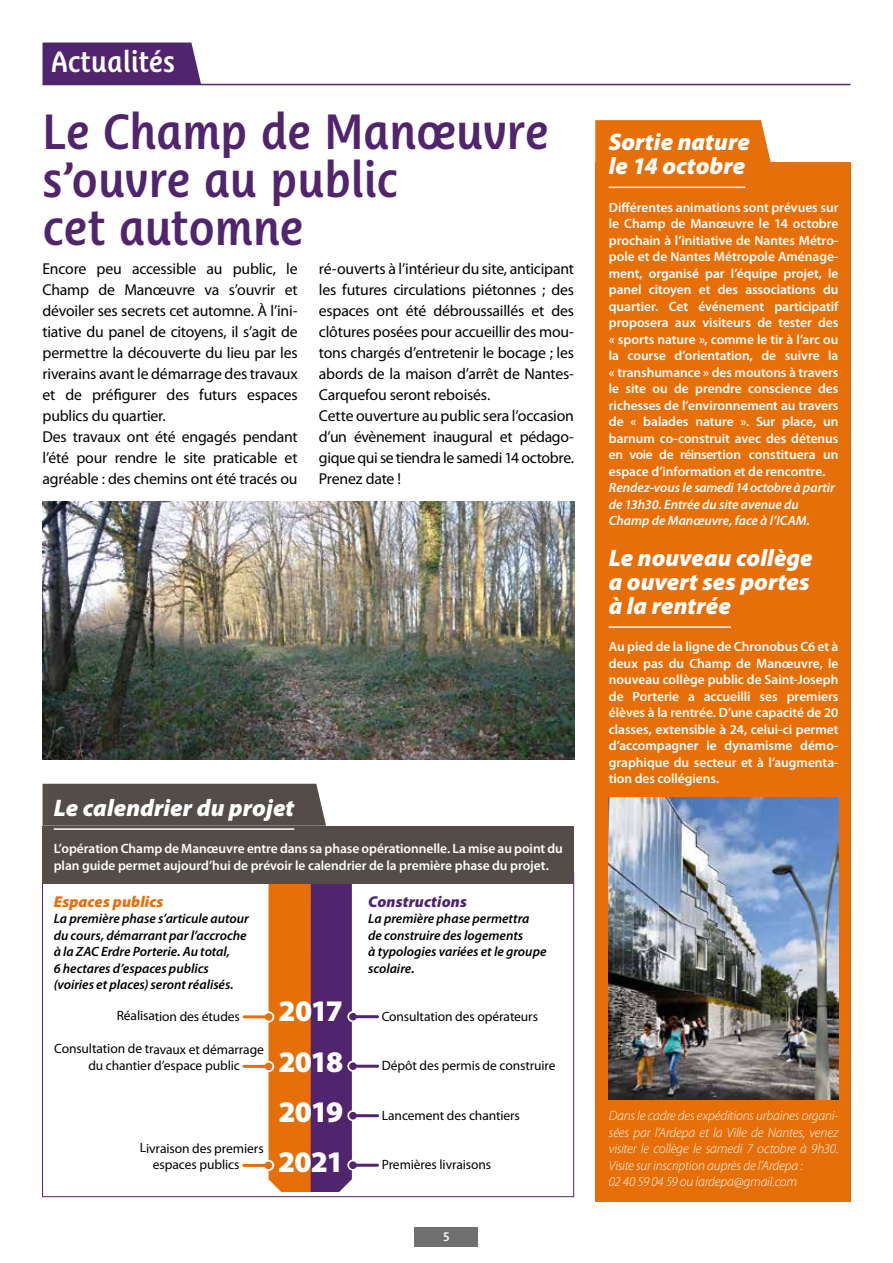
<style>
.page{position:relative;width:893px;height:1263px;background:#fff}
.page>*{position:absolute;margin:0;border:0;box-sizing:border-box;transform-origin:0 0}
.t1{font:600 48px/48px "Ayita Pro";letter-spacing:-.01em;color:#51246e}
.t2{font:900 30px/50.1px "Myriad Pro";letter-spacing:-.05em;color:#fff;text-align:justify}
.t3{font:600 28.5px "Ayita Pro";color:#fff}
.t4{font:italic 900 24px/24px "Myriad Pro";color:#fff}
.t5{font:15.75px/21px "Myriad Pro";letter-spacing:-.015em;color:#000}
.t6{font:italic 900 15.75px "Myriad Pro";letter-spacing:.01em;color:#e76f09}
.t7{font:italic 900 15.75px "Myriad Pro";letter-spacing:.01em;color:#51246e}
.t8{font:600 13.5px/16.5px "Myriad Pro";letter-spacing:-.005em;color:#fff;text-align:justify}
.t9{font:italic 600 13.5px/16.5px "Myriad Pro";color:#000}
.t10{font:13.5px/16.5px "Myriad Pro";letter-spacing:-.005em;color:#000}
.t11{font:italic 300 13.5px/16.5px "Myriad Pro";letter-spacing:-.01em;color:#fff}
.t12{font:italic 600 13.5px/16.5px "Myriad Pro";letter-spacing:-.005em;color:#fff}
.t13{font:600 12px "Ayita Pro";color:#fff}
</style>
<div class="page">
<div style="left:415px;top:1227px;width:63px;height:20px;background:#706f6f"></div>
<svg style="left:269px;top:883px;width:83px;height:309px;background:#9d4b3c"></svg>
<div style="left:595px;top:162px;width:255px;height:1039px;background:#e76f09"></div>
<div style="left:595px;top:120px;width:176px;height:42px;background:#e76f09"></div>
<div style="left:43px;top:43px;width:158px;height:41px;background:#51246e"></div>
<hr style="left:43px;top:84px;width:807px;height:1px;background:#51246e">
<hr style="left:609px;top:187px;width:136px;height:1px;background:#fff">
<hr style="left:609px;top:626px;width:122px;height:2px;background:#fff">
<img style="left:43px;top:502px;width:531px;height:257px">
<div style="left:43px;top:826px;width:531px;height:57px;background:#544c49"></div>
<div style="left:43px;top:784px;width:283px;height:42px;background:#544c49"></div>
<svg style="left:263px;top:1011px;width:11px;height:11px"></svg>
<svg style="left:347px;top:1011px;width:11px;height:11px"></svg>
<svg style="left:347px;top:1061px;width:11px;height:11px"></svg>
<svg style="left:347px;top:1110px;width:11px;height:11px"></svg>
<svg style="left:347px;top:1159px;width:11px;height:11px"></svg>
<svg style="left:263px;top:1061px;width:11px;height:11px"></svg>
<svg style="left:263px;top:1160px;width:11px;height:11px"></svg>
<hr style="left:244px;top:1015px;width:23px;height:3px;background:#e76f09">
<div style="left:265px;top:1013px;width:7px;height:8px;background:#e76f09;border-radius:50%"></div>
<hr style="left:244px;top:1065px;width:22px;height:3px;background:#e76f09">
<div style="left:265px;top:1062px;width:7px;height:8px;background:#e76f09;border-radius:50%"></div>
<hr style="left:244px;top:1164px;width:22px;height:3px;background:#e76f09">
<div style="left:265px;top:1161px;width:7px;height:8px;background:#e76f09;border-radius:50%"></div>
<hr style="left:355px;top:1015px;width:23px;height:3px;background:#51246e">
<div style="left:349px;top:1013px;width:8px;height:7px;background:#51246e;border-radius:50%"></div>
<hr style="left:355px;top:1065px;width:23px;height:3px;background:#51246e">
<div style="left:349px;top:1062px;width:8px;height:8px;background:#51246e;border-radius:50%"></div>
<hr style="left:355px;top:1114px;width:23px;height:3px;background:#51246e">
<div style="left:349px;top:1112px;width:8px;height:7px;background:#51246e;border-radius:50%"></div>
<hr style="left:355px;top:1164px;width:23px;height:3px;background:#51246e">
<div style="left:349px;top:1161px;width:8px;height:8px;background:#51246e;border-radius:50%"></div>
<hr style="left:54px;top:828px;width:240px;height:2px;background:#fff">
<img style="left:609px;top:797px;width:229px;height:302px">
<h3 class="t3" style="left:51px;top:45px;width:126px">Actualités</h3>
<h1 class="t1" style="left:43px;top:107px;width:508px">Le Champ de Manœuvre s’ouvre au public<br>cet automne</h1>
<p class="t5" style="left:43px;top:258px;width:257px">Encore peu accessible au public, le Champ de Manœuvre va s’ouvrir et dévoiler ses secrets cet automne. À l’ini&shy;tiative du panel de citoyens, il s’agit de permettre la découverte du lieu par les riverains avant le démarrage des travaux et de préfigurer des futurs espaces publics du quartier.<br>Des travaux ont été engagés pendant l’été pour rendre le site praticable et agréable : des chemins ont été tracés ou</p>
<p class="t5" style="left:319px;top:258px;width:257px">ré-ouverts à l’intérieur du site, anticipant les futures circulations piétonnes ; des espaces ont été débroussaillés et des clôtures posées pour accueillir des mou&shy;tons chargés d’entretenir le bocage ; les abords de la maison d’arrêt de Nantes-Carquefou seront reboisés.<br>Cette ouverture au public sera l’occasion d’un évènement inaugural et pédago&shy;gique qui se tiendra le samedi 14 octobre.<br>Prenez date !</p>
<h3 class="t4" style="left:54px;top:796px;width:242px">Le calendrier du projet</h3>
<p class="t8" style="left:54px;top:841px;width:511px">L’opération Champ de Manœuvre entre dans sa phase opérationnelle. La mise au point du plan guide permet aujourd’hui de prévoir le calendrier de la première phase du projet.</p>
<p class="t6" style="left:54px;top:892px;width:111px">Espaces publics</p>
<p class="t9" style="left:54px;top:910px;width:197px">La première phase s’articule autour du cours, démarrant par l’accroche à la ZAC Erdre Porterie. Au total,<br>6 hectares d’espaces publics (voiries et places) seront réalisés.</p>
<p class="t10" style="left:117px;top:1008px;width:125px">Réalisation des études</p>
<p class="t10" style="left:88px;top:1041px;width:177px;text-indent:-34px">Consultation de travaux et démarrage du chantier d’espace public</p>
<p class="t10" style="left:153px;top:1140px;width:112px;text-indent:-13px">Livraison des premiers espaces publics</p>
<h2 class="t2" style="left:278px;top:986px;width:67px">2017<br>2018<br>2019<br>2021</h2>
<p class="t7" style="left:368px;top:892px;width:100px">Constructions</p>
<p class="t9" style="left:368px;top:910px;width:180px">La première phase permettra de construire des logements<br>à typologies variées et le groupe scolaire.</p>
<p class="t10" style="left:382px;top:1008px;width:158px">Consultation des opérateurs</p>
<p class="t10" style="left:382px;top:1057px;width:175px">Dépôt des permis de construire</p>
<p class="t10" style="left:382px;top:1107px;width:140px">Lancement des chantiers</p>
<p class="t10" style="left:382px;top:1156px;width:111px">Premières livraisons</p>
<p class="t13" style="left:443px;top:1230px;width:8px">5</p>
<h3 class="t4" style="left:609px;top:130px;width:143px">Sortie nature le 14 octobre</h3>
<p class="t8" style="left:609px;top:199px;width:231px">Différentes animations sont prévues sur le Champ de Manœuvre le 14 octobre prochain à l’initiative de Nantes Métro&shy;pole et de Nantes Métropole Aménage&shy;ment, organisé par l’équipe projet, le panel citoyen et des associations du quartier. Cet événement participatif proposera aux visiteurs de tester des « sports nature », comme le tir à l’arc ou la course d’orientation, de suivre la « transhumance » des moutons à travers le site ou de prendre conscience des richesses de l’environnement au travers de « balades nature ». Sur place, un barnum co-construit avec des détenus en voie de réinsertion constituera un espace d’information et de rencontre.</p>
<p class="t12" style="left:609px;top:479px;width:228px">Rendez-vous le samedi 14 octobre à partir de 13h30. Entrée du site avenue du<br>Champ de Manœuvre, face à l’ICAM.</p>
<h3 class="t4" style="left:609px;top:546px;width:205px">Le nouveau collège a ouvert ses portes à la rentrée</h3>
<p class="t8" style="left:609px;top:639px;width:231px">Au pied de la ligne de Chronobus C6 et à deux pas du Champ de Manœuvre, le nouveau collège public de Saint-Joseph de Porterie a accueilli ses premiers élèves à la rentrée. D’une capacité de 20 classes, extensible à 24, celui-ci permet d’accompagner le dynamisme démo&shy;graphique du secteur et à l’augmenta&shy;tion des collégiens.</p>
<p class="t11" style="left:609px;top:1107px;width:231px">Dans le cadre des expéditions urbaines organi&shy;sées par l’Ardepa et la Ville de Nantes, venez visiter le collège le samedi 7 octobre à 9h30.<br>Visite sur inscription auprès de l’Ardepa :<br>02 40 59 04 59 ou lardepa@gmail.com</p>
</div>
